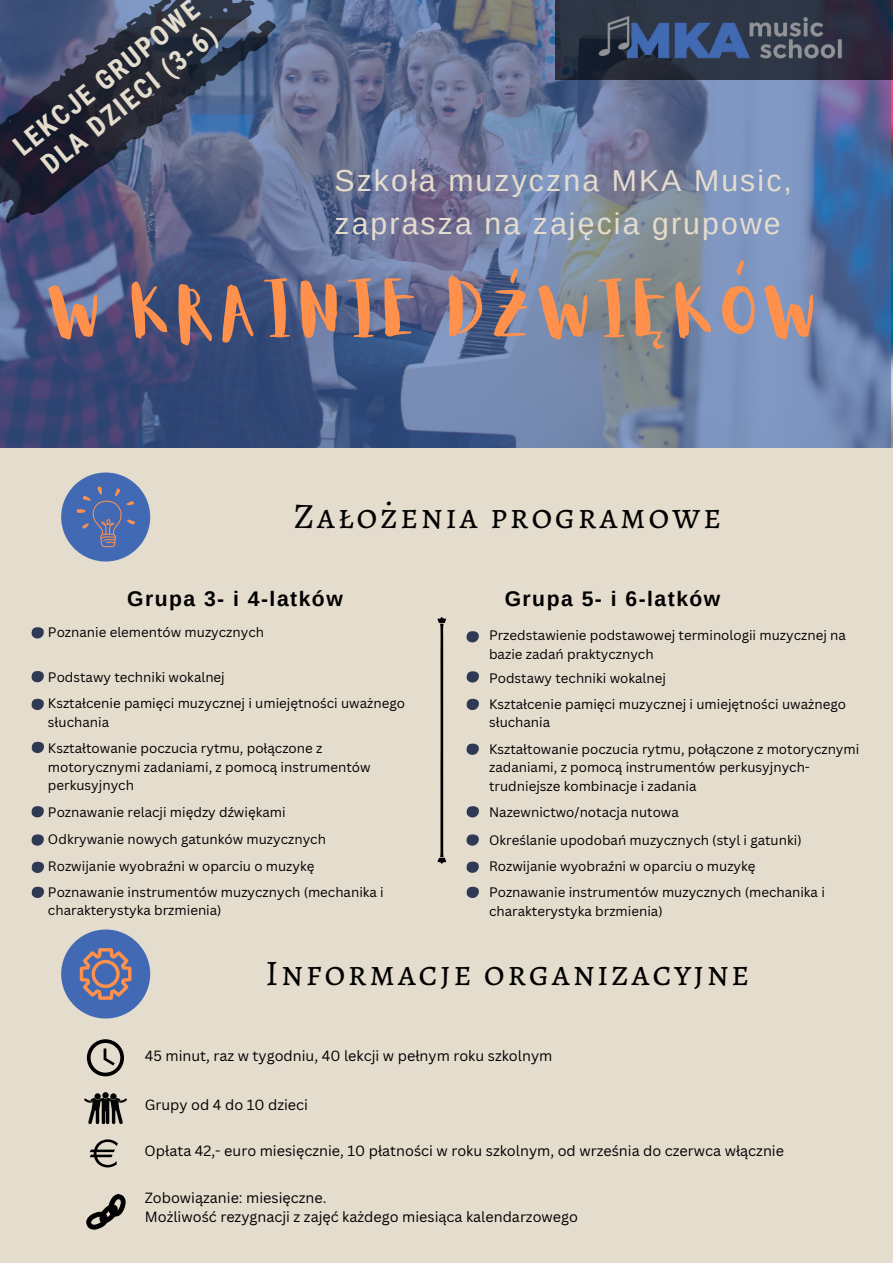
<style>
.page{position:relative;width:893px;height:1264px;background:#fff}
.page>*{position:absolute;margin:0;border:0;box-sizing:border-box;transform-origin:0 0}
.t1{font:64.5px "Aloja Extended";letter-spacing:.07em;color:#ff914d}
.t2{font:36px "Alegreya SC";letter-spacing:.07em;color:#000}
.t3{font:30.15px/42.8px "Arimo";letter-spacing:.07em;color:#e4dccd}
.t4{font:700 27.45px/31.5px "Roboto Condensed";color:#e4dccd;text-align:center}
.t5{font:700 21.15px "Arimo";letter-spacing:.07em;color:#000}
.t6{font:14.4px/19px "Canva Sans";color:#000}
.t7{font:13.35px/26.1px "Canva Sans";color:#000}
</style>
<div class="page">
<div style="left:0;top:0;width:892px;height:1262px;background:#e4dccd"></div>
<svg style="left:0;top:0;width:890px;height:447px;background:#617299"></svg>
<svg style="left:0;top:0;width:292px;height:241px;background:#424c6a"></svg>
<div style="left:61px;top:472px;width:89px;height:89px;background:#4269b3;border-radius:50%"></div>
<svg style="left:76px;top:486px;width:59px;height:61px"></svg>
<svg style="left:437px;top:617px;width:9px;height:247px"></svg>
<svg style="left:32px;top:627px;width:12px;height:11px"></svg>
<svg style="left:32px;top:671px;width:12px;height:11px"></svg>
<svg style="left:32px;top:698px;width:12px;height:12px"></svg>
<svg style="left:32px;top:741px;width:12px;height:12px"></svg>
<svg style="left:32px;top:806px;width:12px;height:11px"></svg>
<svg style="left:32px;top:834px;width:12px;height:11px"></svg>
<svg style="left:32px;top:861px;width:12px;height:12px"></svg>
<svg style="left:32px;top:886px;width:12px;height:12px"></svg>
<svg style="left:466px;top:631px;width:13px;height:11px"></svg>
<svg style="left:466px;top:671px;width:13px;height:11px"></svg>
<svg style="left:466px;top:698px;width:13px;height:12px"></svg>
<svg style="left:466px;top:743px;width:13px;height:11px"></svg>
<svg style="left:466px;top:806px;width:13px;height:11px"></svg>
<svg style="left:466px;top:834px;width:13px;height:11px"></svg>
<svg style="left:466px;top:861px;width:13px;height:11px"></svg>
<svg style="left:466px;top:886px;width:13px;height:12px"></svg>
<svg style="left:555px;top:0;width:337px;height:79px;background:#2a2f40"></svg>
<img style="left:575px;top:14px;width:302px;height:54px">
<div style="left:61px;top:929px;width:89px;height:89px;background:#4269b3;border-radius:50%"></div>
<svg style="left:80px;top:948px;width:51px;height:51px"></svg>
<svg style="left:87px;top:1039px;width:37px;height:37px"></svg>
<svg style="left:84px;top:1092px;width:43px;height:32px"></svg>
<svg style="left:90px;top:1139px;width:28px;height:28px"></svg>
<svg style="left:86px;top:1194px;width:39px;height:35px"></svg>
<h3 class="t4" style="left:8px;top:138px;width:230px;rotate:-39deg">LEKCJE GRUPOWE<br>DLA DZIECI (3-6)</h3>
<h3 class="t3" style="left:334px;top:160px;width:459px">Szkoła muzyczna MKA Music, zaprasza na zajęcia grupowe</h3>
<h1 class="t1" style="left:48px;top:282px;width:773px">W KRAINIE DŹWIĘKÓW</h1>
<h2 class="t2" style="left:294px;top:491px;width:429px">Założenia programowe</h2>
<h3 class="t5" style="left:127px;top:586px;width:217px">Grupa 3- i 4-latków</h3>
<h3 class="t5" style="left:504px;top:586px;width:217px">Grupa 5- i 6-latków</h3>
<p class="t7" style="left:48px;top:618px;width:217px">Poznanie elementów muzycznych</p>
<p class="t7" style="left:48px;top:664px;width:358px">Podstawy techniki wokalnej<br>Kształcenie pamięci muzycznej i umiejętności uważnego</p>
<p class="t7" style="left:48px;top:708px;width:276px">słuchania<br>Kształtowanie poczucia rytmu, połączone z</p>
<p class="t7" style="left:48px;top:757px;width:324px;line-height:18.6px">motorycznymi zadaniami, z pomocą instrumentów perkusyjnych</p>
<p class="t7" style="left:48px;top:797px;width:279px;line-height:27.8px">Poznawanie relacji między dźwiękami<br>Odkrywanie nowych gatunków muzycznych</p>
<p class="t7" style="left:48px;top:852px;width:337px">Rozwijanie wyobraźni w oparciu o muzykę<br>Poznawanie instrumentów muzycznych (mechanika i</p>
<p class="t7" style="left:48px;top:897px;width:175px">charakterystyka brzmienia)</p>
<p class="t7" style="left:489px;top:625px;width:358px;line-height:18.6px">Przedstawienie podstawowej terminologii muzycznej na bazie zadań praktycznych</p>
<p class="t7" style="left:489px;top:664px;width:358px">Podstawy techniki wokalnej<br>Kształcenie pamięci muzycznej i umiejętności uważnego</p>
<p class="t7" style="left:489px;top:709px;width:372px">słuchania<br>Kształtowanie poczucia rytmu, połączone z motorycznymi</p>
<p class="t7" style="left:489px;top:757px;width:322px;line-height:18.6px">zadaniami, z pomocą instrumentów perkusyjnych&shy;trudniejsze kombinacje i zadania</p>
<p class="t7" style="left:489px;top:797px;width:314px;line-height:28.3px">Nazewnictwo/notacja nutowa<br>Określanie upodobań muzycznych (styl i gatunki)</p>
<p class="t7" style="left:489px;top:853px;width:337px">Rozwijanie wyobraźni w oparciu o muzykę<br>Poznawanie instrumentów muzycznych (mechanika i</p>
<p class="t7" style="left:489px;top:897px;width:175px">charakterystyka brzmienia)</p>
<h2 class="t2" style="left:265px;top:948px;width:485px">Informacje organizacyjne</h2>
<p class="t6" style="left:145px;top:1045px;width:409px">45 minut, raz w tygodniu, 40 lekcji w pełnym roku szkolnym</p>
<p class="t6" style="left:145px;top:1094px;width:165px">Grupy od 4 do 10 dzieci</p>
<p class="t6" style="left:145px;top:1141px;width:641px">Opłata 42,- euro miesięcznie, 10 płatności w roku szkolnym, od września do czerwca włącznie</p>
<p class="t6" style="left:145px;top:1187px;width:435px">Zobowiązanie: miesięczne.<br>Możliwość rezygnacji z zajęć każdego miesiąca kalendarzowego</p>
</div>
